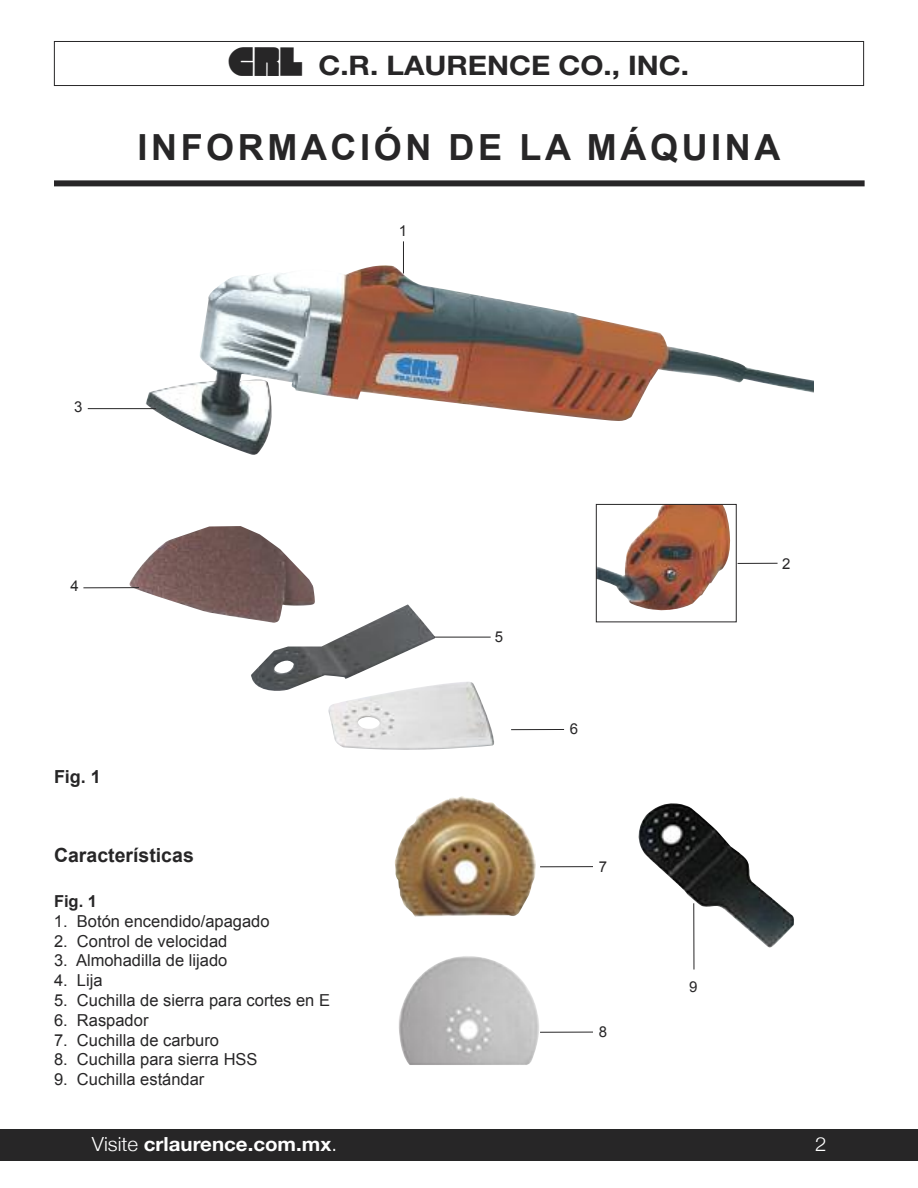
<style>
.page{position:relative;width:918px;height:1188px;background:#fff}
.page>*{position:absolute;margin:0;border:0;box-sizing:border-box;transform-origin:0 0}
.t1{font:700 36px "Arial";letter-spacing:.1em;color:#272627}
.t2{font:700 27px "Helvetica Neue";color:#272627;scale:1.1 1}
.t3{font:700 19.5px "Helvetica Neue";color:#fff;scale:1.05 1}
.t4{font:700 19.5px "Arial";color:#272627}
.t5{font:300 19.5px "Helvetica Neue";color:#fff;scale:1.05 1}
.t6{font:700 18px "Arial";color:#272627}
.t7{font:16.5px "Arial";color:#272627}
.t8{font:700 16.5px "Arial";color:#272627}
.t9{font:15px "Arial";color:#272627}
.s1{font-family:"CRLLOGO";font-weight:400;font-size:36px}
.s2{font-weight:300}
</style>
<div class="page">
<div style="left:0;top:1129px;width:918px;height:32px;background:#272627"></div>
<div style="left:54px;top:41px;width:810px;height:45px;border:1px solid #272627"></div>
<div style="left:54px;top:180px;width:811px;height:6px;background:#272627"></div>
<img style="left:145px;top:265px;width:668px;height:190px">
<img style="left:598px;top:506px;width:132px;height:104px">
<div style="left:596px;top:504px;width:141px;height:118px;border:1px solid #272627"></div>
<img style="left:129px;top:526px;width:186px;height:93px">
<img style="left:250px;top:604px;width:244px;height:146px">
<hr style="left:403px;top:241px;width:1px;height:32px;background:#272627">
<hr style="left:738px;top:563px;width:40px;height:1px;background:#272627">
<hr style="left:511px;top:729px;width:53px;height:1px;background:#272627">
<hr style="left:434px;top:637px;width:57px;height:1px;background:#272627">
<hr style="left:88px;top:408px;width:68px;height:1px;background:#272627">
<hr style="left:83px;top:587px;width:56px;height:1px;background:#272627">
<img style="left:394px;top:796px;width:142px;height:121px">
<img style="left:399px;top:956px;width:140px;height:109px">
<hr style="left:540px;top:866px;width:53px;height:1px;background:#272627">
<hr style="left:540px;top:1032px;width:53px;height:1px;background:#272627">
<img style="left:638px;top:803px;width:156px;height:145px">
<hr style="left:693px;top:903px;width:1px;height:67px;background:#272627">
<h2 class="t2" style="left:229px;top:55px;width:420px"><span class="s1">A</span> C.R. LAURENCE CO., INC.</h2>
<h1 class="t1" style="left:137px;top:127px;width:645px">INFORMACIÓN DE LA MÁQUINA</h1>
<p class="t9" style="left:74px;top:398px;width:10px">3</p>
<p class="t9" style="left:71px;top:578px;width:10px">4</p>
<p class="t9" style="left:399px;top:223px;width:10px">1</p>
<p class="t6" style="left:54px;top:766px;width:49px">Fig. 1</p>
<p class="t4" style="left:54px;top:845px;width:141px">Características</p>
<p class="t8" style="left:54px;top:892px;width:45px">Fig. 1</p>
<p class="t7" style="left:54px;top:912px;width:217px">1. Botón encendido/apagado</p>
<p class="t7" style="left:54px;top:932px;width:175px">2. Control de velocidad</p>
<p class="t7" style="left:54px;top:951px;width:175px">3. Almohadilla de lijado</p>
<p class="t7" style="left:54px;top:971px;width:50px">4. Lija</p>
<p class="t7" style="left:54px;top:991px;width:278px">5. Cuchilla de sierra para cortes en E</p>
<p class="t7" style="left:54px;top:1011px;width:96px">6. Raspador</p>
<p class="t7" style="left:54px;top:1031px;width:167px">7. Cuchilla de carburo</p>
<p class="t7" style="left:54px;top:1050px;width:205px">8. Cuchilla para sierra HSS</p>
<p class="t7" style="left:54px;top:1070px;width:152px">9. Cuchilla estándar</p>
<p class="t9" style="left:495px;top:628px;width:10px">5</p>
<p class="t9" style="left:570px;top:721px;width:10px">6</p>
<p class="t9" style="left:599px;top:858px;width:10px">7</p>
<p class="t9" style="left:599px;top:1023px;width:10px">8</p>
<p class="t9" style="left:689px;top:979px;width:10px">9</p>
<p class="t9" style="left:782px;top:555px;width:10px">2</p>
<p class="t3" style="left:92px;top:1137px;width:235px"><span class="s2">Visite</span> crlaurence.com.mx<span class="s2">.</span></p>
<p class="t5" style="left:815px;top:1132px;width:12px">2</p>
</div>
